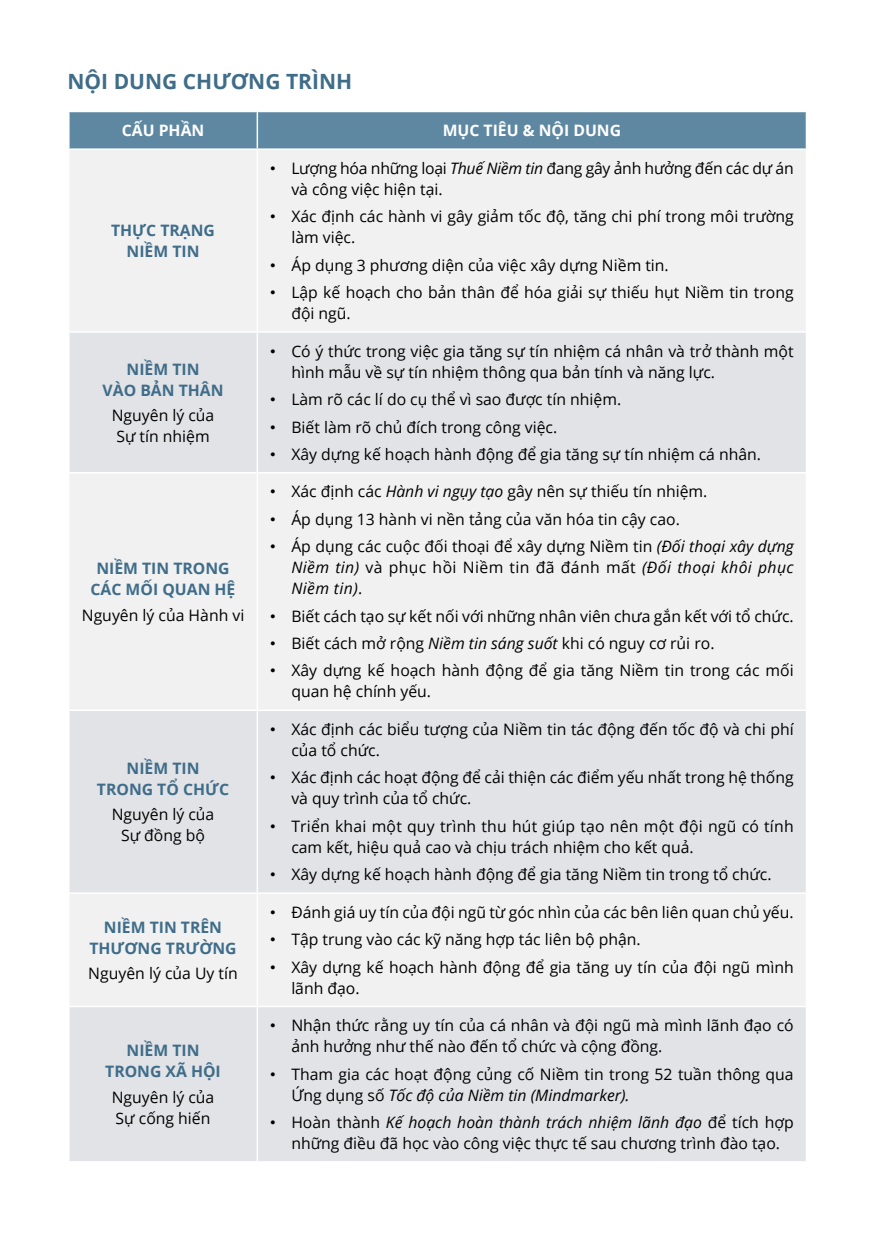
<style>
.page{position:relative;width:872px;height:1255px;background:#fff}
.page>*{position:absolute;margin:0;border:0;box-sizing:border-box;transform-origin:0 0}
.t1{font:700 21px "Open Sans";color:#3f6d89}
.t2{font:15.75px/21px "Open Sans";color:#000}
.t3{font:700 15.75px/21px "Open Sans";color:#3f6d89;text-align:center}
.t4{font:700 15.75px "Open Sans";color:#fff}
.s1{font-family:"Arial"}
.s2{font-style:italic}
</style>
<div class="page">
<div style="left:70px;top:112px;width:735px;height:36px;background:#5e88a2"></div>
<div style="left:70px;top:150px;width:735px;height:181px;background:#f1f1f2"></div>
<div style="left:70px;top:333px;width:735px;height:139px;background:#e2e3e7"></div>
<svg style="left:70px;top:474px;width:735px;height:531px;fill:#f1f1f2"></svg>
<div style="left:70px;top:1007px;width:735px;height:154px;background:#e2e3e7"></div>
<hr style="left:256px;top:112px;width:2px;height:36px;background:#fff">
<hr style="left:256px;top:150px;width:2px;height:181px;background:#fff">
<hr style="left:256px;top:333px;width:2px;height:139px;background:#fff">
<hr style="left:256px;top:473px;width:2px;height:236px;background:#fff">
<hr style="left:68px;top:709px;width:189px;height:2px;background:#fff">
<hr style="left:257px;top:709px;width:550px;height:2px;background:#fff">
<hr style="left:256px;top:711px;width:2px;height:181px;background:#fff">
<hr style="left:68px;top:892px;width:189px;height:1px;background:#fff">
<hr style="left:257px;top:892px;width:550px;height:1px;background:#fff">
<hr style="left:256px;top:893px;width:2px;height:112px;background:#fff">
<hr style="left:256px;top:1007px;width:2px;height:154px;background:#fff">
<h1 class="t1" style="left:68px;top:66px;width:286px">NỘI DUNG CHƯƠNG TRÌNH</h1>
<p class="t4" style="left:122px;top:119px;width:84px">CẤU PHẦN</p>
<p class="t4" style="left:443px;top:119px;width:180px">MỤC TIÊU &amp; NỘI DUNG</p>
<p class="t3" style="left:111px;top:219px;width:105px">THỰC TRẠNG<br>NIỀM TIN</p>
<p class="t3" style="left:103px;top:358px;width:122px">NIỀM TIN<br>VÀO BẢN THÂN</p>
<p class="t2" style="left:112px;top:404px;width:104px">Nguyên lý của<br>Sự tín nhiệm</p>
<p class="t3" style="left:91px;top:557px;width:146px">NIỀM TIN TRONG<br>CÁC MỐI QUAN HỆ</p>
<p class="t2" style="left:82px;top:604px;width:164px">Nguyên lý của Hành vi</p>
<p class="t3" style="left:97px;top:757px;width:134px">NIỀM TIN<br>TRONG TỔ CHỨC</p>
<p class="t2" style="left:112px;top:803px;width:104px;text-align:center">Nguyên lý của<br>Sự đồng bộ</p>
<p class="t3" style="left:89px;top:915px;width:149px">NIỀM TIN TRÊN<br>THƯƠNG TRƯỜNG</p>
<p class="t2" style="left:88px;top:962px;width:151px">Nguyên lý của Uy tín</p>
<p class="t3" style="left:105px;top:1039px;width:117px">NIỀM TIN<br>TRONG XÃ HỘI</p>
<p class="t2" style="left:112px;top:1085px;width:104px">Nguyên lý của<br>Sự cống hiến</p>
<p class="t2" style="left:291px;top:157px;width:504px;text-indent:-21px"><span class="s1">•</span> Lượng hóa những loại <span class="s2">Thuế Niềm tin</span> đang gây ảnh hưởng đến các dự án và công việc hiện tại.</p>
<p class="t2" style="left:291px;top:206px;width:504px;text-indent:-21px"><span class="s1">•</span> Xác định các hành vi gây giảm tốc độ, tăng chi phí trong môi trường làm việc.</p>
<p class="t2" style="left:270px;top:254px;width:400px"><span class="s1">•</span> Áp dụng 3 phương diện của việc xây dựng Niềm tin.</p>
<p class="t2" style="left:291px;top:281px;width:504px;text-indent:-21px"><span class="s1">•</span> Lập kế hoạch cho bản thân để hóa giải sự thiếu hụt Niềm tin trong đội ngũ.</p>
<p class="t2" style="left:291px;top:340px;width:504px;text-indent:-21px"><span class="s1">•</span> Có ý thức trong việc gia tăng sự tín nhiệm cá nhân và trở thành một hình mẫu về sự tín nhiệm thông qua bản tính và năng lực.</p>
<p class="t2" style="left:270px;top:388px;width:353px"><span class="s1">•</span> Làm rõ các lí do cụ thể vì sao được tín nhiệm.</p>
<p class="t2" style="left:270px;top:416px;width:288px"><span class="s1">•</span> Biết làm rõ chủ đích trong công việc.</p>
<p class="t2" style="left:270px;top:443px;width:492px"><span class="s1">•</span> Xây dựng kế hoạch hành động để gia tăng sự tín nhiệm cá nhân.</p>
<p class="t2" style="left:270px;top:481px;width:439px"><span class="s1">•</span> Xác định các <span class="s2">Hành vi ngụy tạo</span> gây nên sự thiếu tín nhiệm.</p>
<p class="t2" style="left:270px;top:508px;width:411px"><span class="s1">•</span> Áp dụng 13 hành vi nền tảng của văn hóa tin cậy cao.</p>
<p class="t2" style="left:291px;top:535px;width:504px;text-align:justify;text-indent:-21px"><span class="s1">•</span> Áp dụng các cuộc đối thoại để xây dựng Niềm tin <span class="s2">(Đối thoại xây dựng Niềm tin)</span> và phục hồi Niềm tin đã đánh mất <span class="s2">(Đối thoại khôi phục Niềm tin)</span>.</p>
<p class="t2" style="left:270px;top:605px;width:525px"><span class="s1">•</span> Biết cách tạo sự kết nối với những nhân viên chưa gắn kết với tổ chức.</p>
<p class="t2" style="left:270px;top:632px;width:446px"><span class="s1">•</span> Biết cách mở rộng <span class="s2">Niềm tin sáng suốt</span> khi có nguy cơ rủi ro.</p>
<p class="t2" style="left:291px;top:659px;width:504px;text-indent:-21px"><span class="s1">•</span> Xây dựng kế hoạch hành động để gia tăng Niềm tin trong các mối quan hệ chính yếu.</p>
<p class="t2" style="left:291px;top:718px;width:504px;text-indent:-21px"><span class="s1">•</span> Xác định các biểu tượng của Niềm tin tác động đến tốc độ và chi phí của tổ chức.</p>
<p class="t2" style="left:291px;top:766px;width:504px;text-indent:-21px"><span class="s1">•</span> Xác định các hoạt động để cải thiện các điểm yếu nhất trong hệ thống và quy trình của tổ chức.</p>
<p class="t2" style="left:291px;top:815px;width:504px;text-indent:-21px"><span class="s1">•</span> Triển khai một quy trình thu hút giúp tạo nên một đội ngũ có tính cam kết, hiệu quả cao và chịu trách nhiệm cho kết quả.</p>
<p class="t2" style="left:270px;top:863px;width:503px"><span class="s1">•</span> Xây dựng kế hoạch hành động để gia tăng Niềm tin trong tổ chức.</p>
<p class="t2" style="left:270px;top:901px;width:525px"><span class="s1">•</span> Đánh giá uy tín của đội ngũ từ góc nhìn của các bên liên quan chủ yếu.</p>
<p class="t2" style="left:270px;top:928px;width:372px"><span class="s1">•</span> Tập trung vào các kỹ năng hợp tác liên bộ phận.</p>
<p class="t2" style="left:291px;top:955px;width:504px;text-indent:-21px"><span class="s1">•</span> Xây dựng kế hoạch hành động để gia tăng uy tín của đội ngũ mình lãnh đạo.</p>
<p class="t2" style="left:291px;top:1014px;width:504px;text-indent:-21px"><span class="s1">•</span> Nhận thức rằng uy tín của cá nhân và đội ngũ mà mình lãnh đạo có ảnh hưởng như thế nào đến tổ chức và cộng đồng.</p>
<p class="t2" style="left:291px;top:1062px;width:504px;text-indent:-21px"><span class="s1">•</span> Tham gia các hoạt động củng cố Niềm tin trong 52 tuần thông qua<br>Ứng dụng số <span class="s2">Tốc độ của Niềm tin (Mindmarker).</span></p>
<p class="t2" style="left:270px;top:1111px;width:525px;text-align:center"><span class="s1">•</span> Hoàn thành <span class="s2">Kế hoạch hoàn thành trách nhiệm lãnh đạo</span> để tích hợp những điều đã học vào công việc thực tế sau chương trình đào tạo.</p>
</div>
